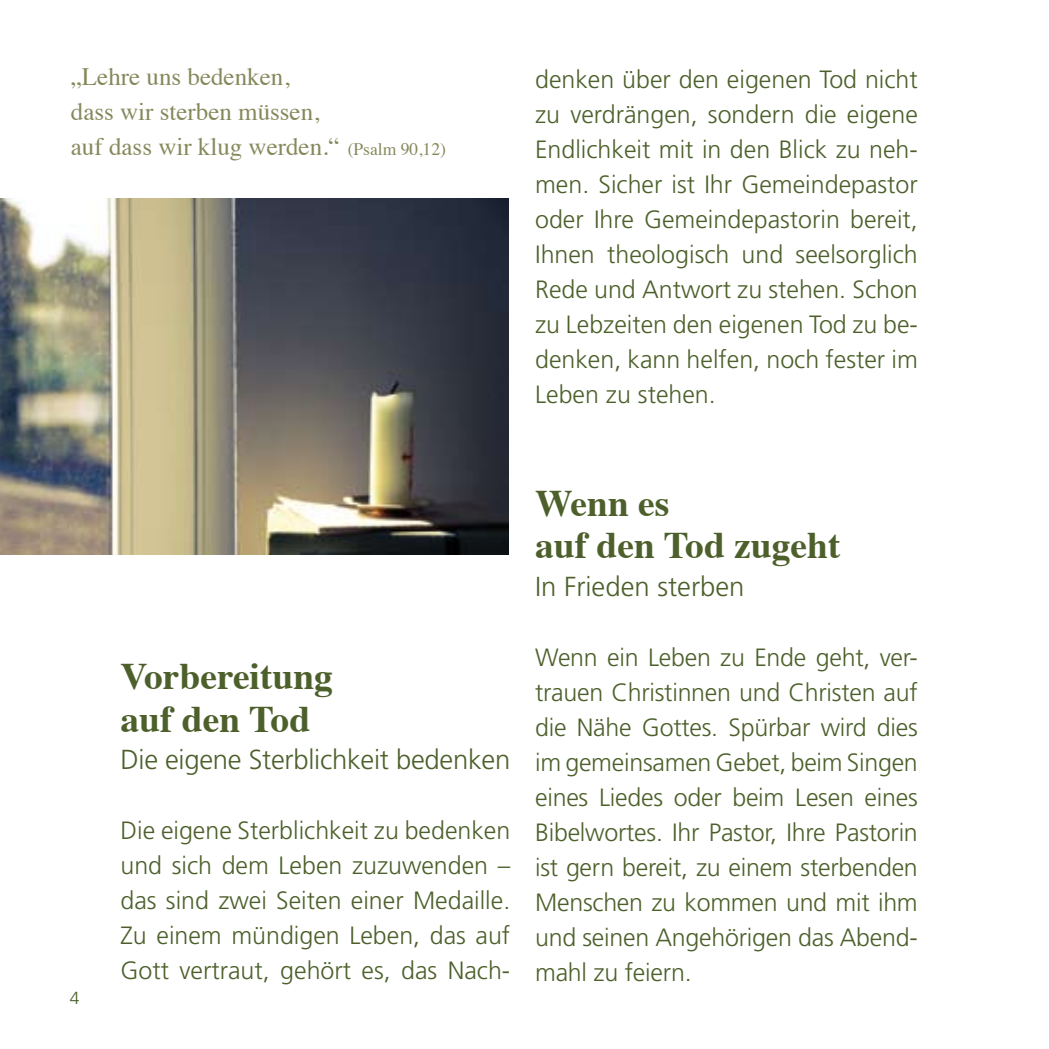
<style>
.page{position:relative;width:1049px;height:1049px;background:#fff}
.page>*{position:absolute;margin:0;border:0;box-sizing:border-box;transform-origin:0 0}
.t1{font:700 37.5px/42.5px "Times";color:#4d602b}
.t2{font:300 27.5px "Frutiger";letter-spacing:-.01em;color:#4d602b}
.t3{font:300 25px/35px "Frutiger";color:#4d602b;text-align:justify}
.t4{font:25px/35px "Times";color:#86885b}
.t5{font:300 17.5px "Frutiger";color:#4d602b}
.s1{font-size:17.5px}
</style>
<div class="page">
<img style="left:0;top:198px;width:508px;height:356px">
<p class="t4" style="left:71px;top:57px;width:376px">„Lehre uns bedenken,<br>dass wir sterben müssen,<br>auf dass wir klug werden.“ <span class="s1">(Psalm 90,12)</span></p>
<p class="t3" style="left:535px;top:62px;width:384px">denken über den eigenen Tod nicht zu verdrängen, sondern die eigene Endlichkeit mit in den Blick zu neh&shy;men. Sicher ist Ihr Gemeindepastor oder Ihre Gemeindepastorin bereit, Ihnen theologisch und seelsorglich Rede und Antwort zu stehen. Schon zu Lebzeiten den eigenen Tod zu be&shy;denken, kann helfen, noch fester im Leben zu stehen.</p>
<p class="t5" style="left:70px;top:988px;width:11px">4</p>
<h1 class="t1" style="left:120px;top:651px;width:214px">Vorbereitung auf den Tod</h1>
<p class="t2" style="left:120px;top:744px;width:391px">Die eigene Sterblichkeit bedenken</p>
<p class="t3" style="left:120px;top:813px;width:391px">Die eigene Sterblichkeit zu bedenken und sich dem Leben zuzuwenden – das sind zwei Seiten einer Medaille.<br>Zu einem mündigen Leben, das auf Gott vertraut, gehört es, das Nach-</p>
<h1 class="t1" style="left:535px;top:478px;width:307px">Wenn es<br>auf den Tod zugeht</h1>
<p class="t2" style="left:535px;top:571px;width:211px">In Frieden sterben</p>
<p class="t3" style="left:535px;top:639px;width:384px">Wenn ein Leben zu Ende geht, ver&shy;trauen Christinnen und Christen auf die Nähe Gottes. Spürbar wird dies im gemeinsamen Gebet, beim Singen eines Liedes oder beim Lesen eines Bibelwortes. Ihr Pastor, Ihre Pastorin ist gern bereit, zu einem sterbenden Menschen zu kommen und mit ihm und seinen Angehörigen das Abend&shy;mahl zu feiern.</p>
</div>
